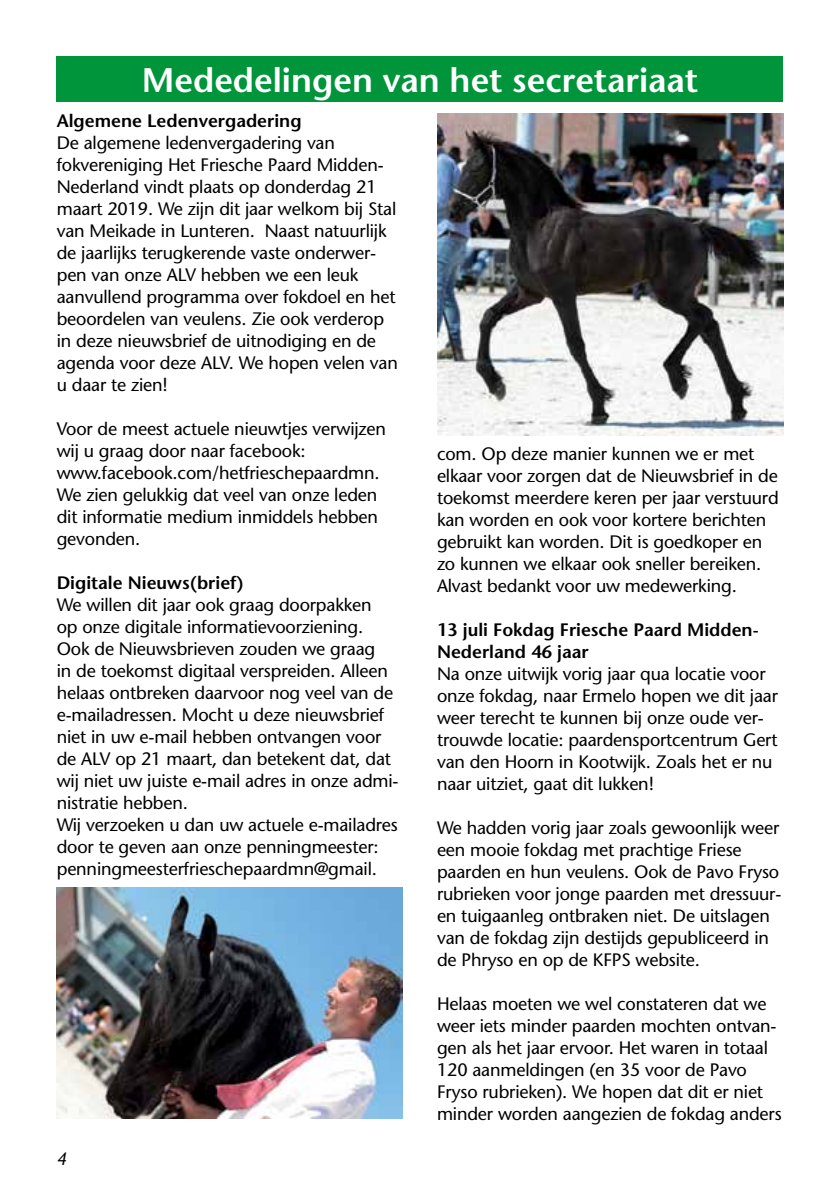
<style>
.page{position:relative;width:840px;height:1191px;background:#fff}
.page>*{position:absolute;margin:0;border:0;box-sizing:border-box;transform-origin:0 0}
.t1{font:600 34px "Stone Sans Std";color:#fff}
.t2{font:500 18px/22px "Stone Sans Std";letter-spacing:-.01em;color:#000}
.t3{font:600 18px/22px "Stone Sans Std";color:#000}
.t4{font:italic 500 18px "Stone Sans Std";color:#000}
</style>
<div class="page">
<div style="left:57px;top:57px;width:725px;height:45px;background:#00953a"></div>
<img style="left:437px;top:113px;width:345px;height:322px">
<img style="left:57px;top:887px;width:346px;height:231px">
<h1 class="t1" style="left:142px;top:60px;width:557px">Mededelingen van het secretariaat</h1>
<p class="t3" style="left:57px;top:109px;width:246px">Algemene Ledenvergadering</p>
<p class="t2" style="left:57px;top:131px;width:342px">De algemene ledenvergadering van fokvereniging Het Friesche Paard Midden-Nederland vindt plaats op donderdag 21 maart 2019. We zijn dit jaar welkom bij Stal van Meikade in Lunteren. Naast natuurlijk de jaarlijks terugkerende vaste onderwer&shy;pen van onze ALV hebben we een leuk aanvullend programma over fokdoel en het beoordelen van veulens. Zie ook verderop in deze nieuwsbrief de uitnodiging en de agenda voor deze ALV. We hopen velen van u daar te zien!</p>
<p class="t2" style="left:57px;top:417px;width:330px">Voor de meest actuele nieuwtjes verwijzen wij u graag door naar facebook: www.facebook.com/hetfrieschepaardmn.<br>We zien gelukkig dat veel van onze leden dit informatie medium inmiddels hebben gevonden.</p>
<p class="t3" style="left:57px;top:571px;width:188px">Digitale Nieuws(brief)</p>
<p class="t2" style="left:57px;top:593px;width:343px">We willen dit jaar ook graag doorpakken<br>op onze digitale informatievoorziening.<br>Ook de Nieuwsbrieven zouden we graag<br>in de toekomst digitaal verspreiden. Alleen helaas ontbreken daarvoor nog veel van de e-mailadressen. Mocht u deze nieuwsbrief niet in uw e-mail hebben ontvangen voor de ALV op 21 maart, dan betekent dat, dat wij niet uw juiste e-mail adres in onze admi&shy;nistratie hebben.<br>Wij verzoeken u dan uw actuele e-mailadres door te geven aan onze penningmeester: penningmeesterfrieschepaardmn@gmail.</p>
<p class="t4" style="left:57px;top:1147px;width:12px">4</p>
<p class="t2" style="left:437px;top:442px;width:343px">com. Op deze manier kunnen we er met elkaar voor zorgen dat de Nieuwsbrief in de toekomst meerdere keren per jaar verstuurd kan worden en ook voor kortere berichten gebruikt kan worden. Dit is goedkoper en zo kunnen we elkaar ook sneller bereiken.<br>Alvast bedankt voor uw medewerking.</p>
<p class="t3" style="left:437px;top:618px;width:323px">13 juli Fokdag Friesche Paard Midden-<br>Nederland 46 jaar</p>
<p class="t2" style="left:437px;top:662px;width:342px">Na onze uitwijk vorig jaar qua locatie voor onze fokdag, naar Ermelo hopen we dit jaar weer terecht te kunnen bij onze oude ver&shy;trouwde locatie: paardensportcentrum Gert van den Hoorn in Kootwijk. Zoals het er nu naar uitziet, gaat dit lukken!</p>
<p class="t2" style="left:437px;top:816px;width:346px">We hadden vorig jaar zoals gewoonlijk weer een mooie fokdag met prachtige Friese paarden en hun veulens. Ook de Pavo Fryso rubrieken voor jonge paarden met dressuur&shy;en tuigaanleg ontbraken niet. De uitslagen van de fokdag zijn destijds gepubliceerd in de Phryso en op de KFPS website.</p>
<p class="t2" style="left:437px;top:992px;width:346px">Helaas moeten we wel constateren dat we weer iets minder paarden mochten ontvan&shy;gen als het jaar ervoor. Het waren in totaal 120 aanmeldingen (en 35 voor de Pavo Fryso rubrieken). We hopen dat dit er niet minder worden aangezien de fokdag anders</p>
</div>
